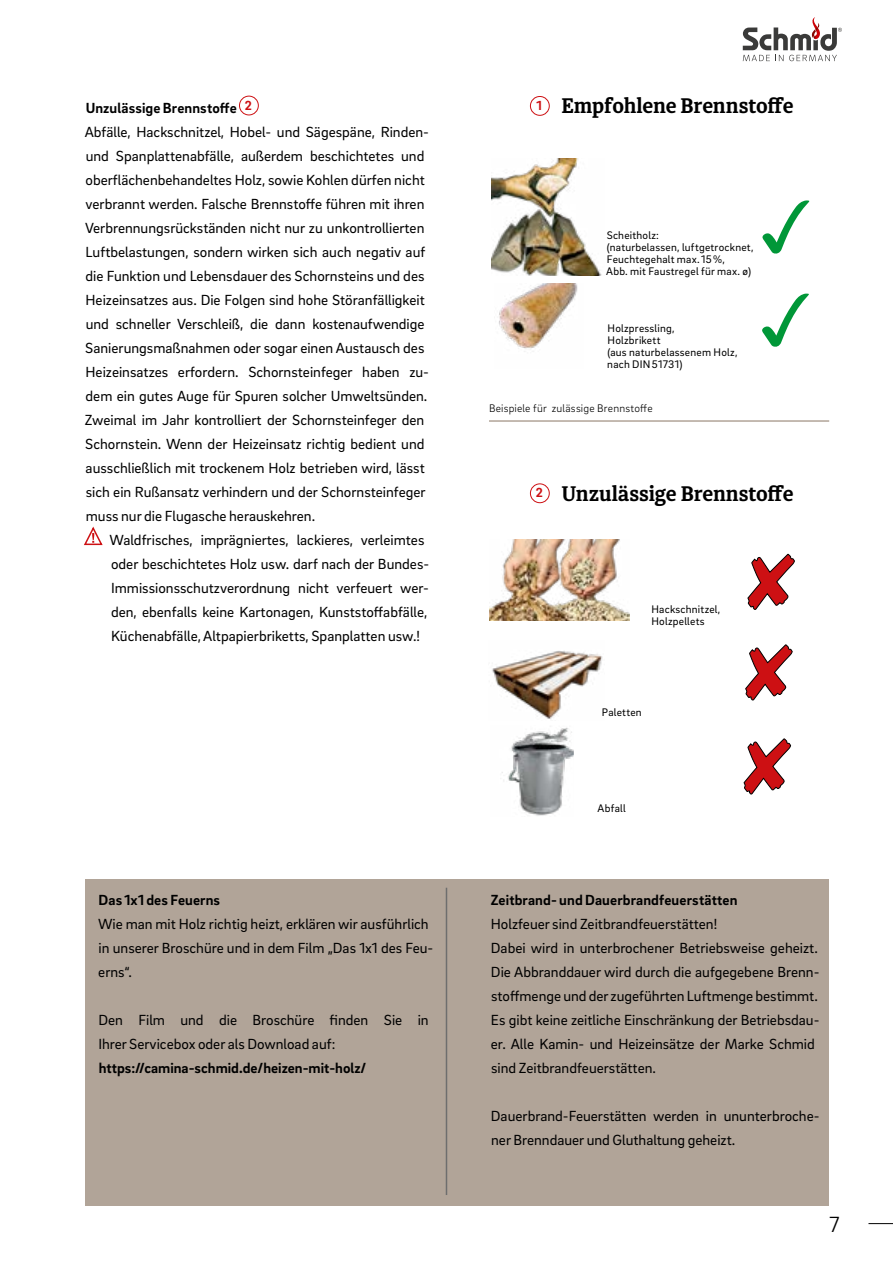
<style>
.page{position:relative;width:893px;height:1263px;background:#fff}
.page>*{position:absolute;margin:0;border:0;box-sizing:border-box;transform-origin:0 0}
.t1{font:300 22.5px "Brix Sans";color:#000}
.t2{font:700 21px "Diaria Pro";letter-spacing:-.01em;color:#000}
.t3{font:15px/24px "Brix Sans";color:#000}
.t4{font:700 15px "Brix Sans";letter-spacing:.005em;color:#000}
.t5{font:700 13.5px "Brix Sans";color:#cd1013}
.t6{font:11.25px/12px "Brix Sans";letter-spacing:.02em;color:#000}
.t7{font:300 11.25px "Brix Sans";letter-spacing:.015em;color:#000}
.s1{font-weight:700}
</style>
<div class="page">
<svg style="left:868px;top:1223px;width:25px;height:1px"></svg>
<svg style="left:743px;top:17px;width:99px;height:44px"></svg>
<div style="left:239px;top:96px;width:20px;height:19px;border:1px solid #cd1013;border-radius:50%"></div>
<svg style="left:84px;top:526px;width:19px;height:20px"></svg>
<div style="left:530px;top:483px;width:20px;height:20px;border:1px solid #cd1013;border-radius:50%"></div>
<div style="left:530px;top:96px;width:20px;height:20px;border:1px solid #cd1013;border-radius:50%"></div>
<div style="left:85px;top:879px;width:743px;height:327px;background:#b1a498"></div>
<hr style="left:446px;top:888px;width:1px;height:307px;background:#6e6e6e">
<hr style="left:489px;top:420px;width:340px;height:2px;background:#b1a498">
<svg style="left:762px;top:200px;width:47px;height:54px"></svg>
<img style="left:491px;top:159px;width:111px;height:116px">
<svg style="left:762px;top:293px;width:47px;height:54px"></svg>
<img style="left:499px;top:284px;width:79px;height:68px">
<svg style="left:748px;top:554px;width:47px;height:56px"></svg>
<img style="left:489px;top:539px;width:140px;height:82px">
<svg style="left:745px;top:644px;width:48px;height:56px"></svg>
<img style="left:492px;top:651px;width:111px;height:68px">
<svg style="left:744px;top:738px;width:47px;height:56px"></svg>
<img style="left:502px;top:727px;width:71px;height:89px">
<p class="t3" style="left:85px;top:95px;width:346px"><span class="s1">Unzulässige Brennstoffe</span> <sup>2<br></sup>Abfälle, Hackschnitzel, Hobel- und Sägespäne, Rinden&shy;und Spanplattenabfälle, außerdem beschichtetes und oberflächenbehandeltes Holz, sowie Kohlen dürfen nicht verbrannt werden. Falsche Brennstoffe führen mit ihren Verbrennungsrückständen nicht nur zu unkontrollierten Luftbelastungen, sondern wirken sich auch negativ auf die Funktion und Lebensdauer des Schornsteins und des Heizeinsatzes aus. Die Folgen sind hohe Störanfälligkeit und schneller Verschleiß, die dann kostenaufwendige Sanierungsmaßnahmen oder sogar einen Austausch des Heizeinsatzes erfordern. Schornsteinfeger haben zu&shy;dem ein gutes Auge für Spuren solcher Umweltsünden.<br>Zweimal im Jahr kontrolliert der Schornsteinfeger den Schornstein. Wenn der Heizeinsatz richtig bedient und ausschließlich mit trockenem Holz betrieben wird, lässt sich ein Rußansatz verhindern und der Schornsteinfeger muss nur die Flugasche herauskehren.</p>
<p class="t3" style="left:110px;top:527px;width:321px">Waldfrisches, imprägniertes, lackieres, verleimtes oder beschichtetes Holz usw. darf nach der Bundes-Immissionsschutzverordnung nicht verfeuert wer&shy;den, ebenfalls keine Kartonagen, Kunststoffabfälle, Küchenabfälle, Altpapierbriketts, Spanplatten usw.!</p>
<p class="t4" style="left:99px;top:890px;width:123px">Das 1x1 des Feuerns</p>
<p class="t3" style="left:98px;top:911px;width:337px">Wie man mit Holz richtig heizt, erklären wir ausführlich in unserer Broschüre und in dem Film „Das 1x1 des Feu&shy;erns“.</p>
<p class="t3" style="left:98px;top:1007px;width:332px">Den Film und die Broschüre finden Sie in<br>Ihrer Servicebox oder als Download auf:</p>
<p class="t4" style="left:99px;top:1058px;width:269px">https://camina-schmid.de/heizen-mit-holz/</p>
<p class="t5" style="left:536px;top:97px;width:7px">1</p>
<h2 class="t2" style="left:562px;top:93px;width:234px">Empfohlene Brennstoffe</h2>
<p class="t6" style="left:606px;top:229px;width:149px">Scheitholz:<br>(naturbelassen, luftgetrocknet,<br>Feuchtegehalt max.15%,<br>Abb. mit Faustregel für max. ø)</p>
<p class="t6" style="left:607px;top:322px;width:132px">Holzpressling,<br>Holzbrikett<br>(aus naturbelassenem Holz, nach DIN51731)</p>
<p class="t7" style="left:489px;top:401px;width:165px">Beispiele für zulässige Brennstoffe</p>
<h2 class="t2" style="left:536px;top:480px;width:259px"><sup>2</sup> Unzulässige Brennstoffe</h2>
<p class="t6" style="left:651px;top:603px;width:70px">Hackschnitzel,<br>Holzpellets</p>
<p class="t6" style="left:602px;top:706px;width:41px">Paletten</p>
<p class="t6" style="left:597px;top:802px;width:30px">Abfall</p>
<p class="t4" style="left:491px;top:890px;width:248px">Zeitbrand- und Dauerbrandfeuerstätten</p>
<p class="t3" style="left:491px;top:911px;width:330px">Holzfeuer sind Zeitbrandfeuerstätten!<br>Dabei wird in unterbrochener Betriebsweise geheizt.<br>Die Abbranddauer wird durch die aufgegebene Brenn&shy;stoffmenge und der zugeführten Luftmenge bestimmt.<br>Es gibt keine zeitliche Einschränkung der Betriebsdau&shy;er. Alle Kamin- und Heizeinsätze der Marke Schmid sind Zeitbrandfeuerstätten.</p>
<p class="t3" style="left:491px;top:1103px;width:330px">Dauerbrand-Feuerstätten werden in ununterbroche&shy;ner Brenndauer und Gluthaltung geheizt.</p>
<h1 class="t1" style="left:829px;top:1210px;width:12px">7</h1>
</div>
